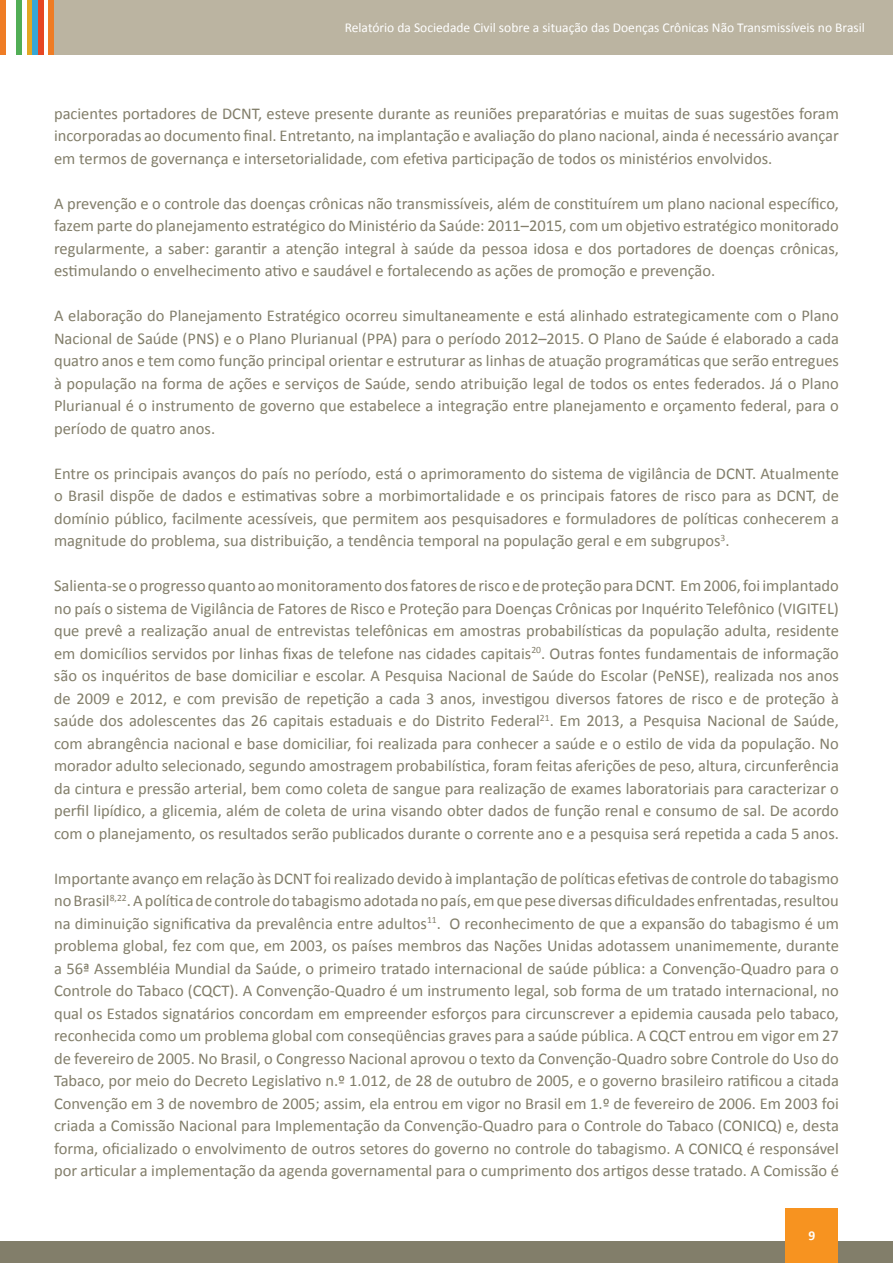
<style>
.page{position:relative;width:893px;height:1263px;background:#fff}
.page>*{position:absolute;margin:0;border:0;box-sizing:border-box;transform-origin:0 0}
.t1{font:16.5px/22.5px "Calibri";color:#827e6a;text-align:justify}
.t2{font:13.5px "Calibri";color:#fff}
.t3{font:700 13.5px "Calibri";color:#fff}
</style>
<div class="page">
<div style="left:54px;top:0;width:839px;height:54px;background:#bbb4a1"></div>
<div style="left:0;top:0;width:5px;height:54px;background:#ef7c25"></div>
<div style="left:27px;top:0;width:5px;height:54px;background:#e3a723"></div>
<div style="left:32px;top:0;width:6px;height:54px;background:#37a7d5"></div>
<div style="left:38px;top:0;width:5px;height:54px;background:#e64624"></div>
<div style="left:16px;top:0;width:6px;height:54px;background:#51ae56"></div>
<div style="left:49px;top:0;width:5px;height:54px;background:#ef7c25"></div>
<div style="left:0;top:1242px;width:893px;height:21px;background:#827e6a"></div>
<div style="left:786px;top:1209px;width:52px;height:54px;background:#f79320"></div>
<p class="t2" style="left:345px;top:18px;width:522px">Relatório da Sociedade Civil sobre a situação das Doenças Crônicas Não Transmissíveis no Brasil</p>
<p class="t1" style="left:54px;top:101px;width:786px">pacientes portadores de DCNT, esteve presente durante as reuniões preparatórias e muitas de suas sugestões foram incorporadas ao documento final. Entretanto, na implantação e avaliação do plano nacional, ainda é necessário avançar em termos de governança e intersetorialidade, com efetiva participação de todos os ministérios envolvidos.</p>
<p class="t1" style="left:54px;top:192px;width:786px">A prevenção e o controle das doenças crônicas não transmissíveis, além de constituírem um plano nacional específico, fazem parte do planejamento estratégico do Ministério da Saúde: 2011–2015, com um objetivo estratégico monitorado regularmente, a saber: garantir a atenção integral à saúde da pessoa idosa e dos portadores de doenças crônicas, estimulando o envelhecimento ativo e saudável e fortalecendo as ações de promoção e prevenção.</p>
<p class="t1" style="left:54px;top:304px;width:786px">A elaboração do Planejamento Estratégico ocorreu simultaneamente e está alinhado estrategicamente com o Plano Nacional de Saúde (PNS) e o Plano Plurianual (PPA) para o período 2012–2015. O Plano de Saúde é elaborado a cada quatro anos e tem como função principal orientar e estruturar as linhas de atuação programáticas que serão entregues à população na forma de ações e serviços de Saúde, sendo atribuição legal de todos os entes federados. Já o Plano Plurianual é o instrumento de governo que estabelece a integração entre planejamento e orçamento federal, para o período de quatro anos.</p>
<p class="t1" style="left:54px;top:462px;width:786px">Entre os principais avanços do país no período, está o aprimoramento do sistema de vigilância de DCNT. Atualmente o Brasil dispõe de dados e estimativas sobre a morbimortalidade e os principais fatores de risco para as DCNT, de domínio público, facilmente acessíveis, que permitem aos pesquisadores e formuladores de políticas conhecerem a magnitude do problema, sua distribuição, a tendência temporal na população geral e em subgrupos<sup>3</sup>.</p>
<p class="t1" style="left:54px;top:574px;width:786px">Salienta-se o progresso quanto ao monitoramento dos fatores de risco e de proteção para DCNT. Em 2006, foi implantado no país o sistema de Vigilância de Fatores de Risco e Proteção para Doenças Crônicas por Inquérito Telefônico (VIGITEL) que prevê a realização anual de entrevistas telefônicas em amostras probabilísticas da população adulta, residente em domicílios servidos por linhas fixas de telefone nas cidades capitais<sup>20</sup>. Outras fontes fundamentais de informação são os inquéritos de base domiciliar e escolar. A Pesquisa Nacional de Saúde do Escolar (PeNSE), realizada nos anos de 2009 e 2012, e com previsão de repetição a cada 3 anos, investigou diversos fatores de risco e de proteção à saúde dos adolescentes das 26 capitais estaduais e do Distrito Federal<sup>21</sup>. Em 2013, a Pesquisa Nacional de Saúde, com abrangência nacional e base domiciliar, foi realizada para conhecer a saúde e o estilo de vida da população. No morador adulto selecionado, segundo amostragem probabilística, foram feitas aferições de peso, altura, circunferência da cintura e pressão arterial, bem como coleta de sangue para realização de exames laboratoriais para caracterizar o perfil lipídico, a glicemia, além de coleta de urina visando obter dados de função renal e consumo de sal. De acordo com o planejamento, os resultados serão publicados durante o corrente ano e a pesquisa será repetida a cada 5 anos.</p>
<p class="t1" style="left:54px;top:867px;width:786px">Importante avanço em relação às DCNT foi realizado devido à implantação de políticas efetivas de controle do tabagismo no Brasil<sup>8,22</sup>. A política de controle do tabagismo adotada no país, em que pese diversas dificuldades enfrentadas, resultou na diminuição significativa da prevalência entre adultos<sup>11</sup>. O reconhecimento de que a expansão do tabagismo é um problema global, fez com que, em 2003, os países membros das Nações Unidas adotassem unanimemente, durante a 56ª Assembléia Mundial da Saúde, o primeiro tratado internacional de saúde pública: a Convenção-Quadro para o Controle do Tabaco (CQCT). A Convenção-Quadro é um instrumento legal, sob forma de um tratado internacional, no qual os Estados signatários concordam em empreender esforços para circunscrever a epidemia causada pelo tabaco, reconhecida como um problema global com conseqüências graves para a saúde pública. A CQCT entrou em vigor em 27 de fevereiro de 2005. No Brasil, o Congresso Nacional aprovou o texto da Convenção-Quadro sobre Controle do Uso do Tabaco, por meio do Decreto Legislativo n.º 1.012, de 28 de outubro de 2005, e o governo brasileiro ratificou a citada Convenção em 3 de novembro de 2005; assim, ela entrou em vigor no Brasil em 1.º de fevereiro de 2006. Em 2003 foi criada a Comissão Nacional para Implementação da Convenção-Quadro para o Controle do Tabaco (CONICQ) e, desta forma, oficializado o envolvimento de outros setores do governo no controle do tabagismo. A CONICQ é responsável por articular a implementação da agenda governamental para o cumprimento dos artigos desse tratado. A Comissão é</p>
<p class="t3" style="left:808px;top:1226px;width:8px">9</p>
</div>
